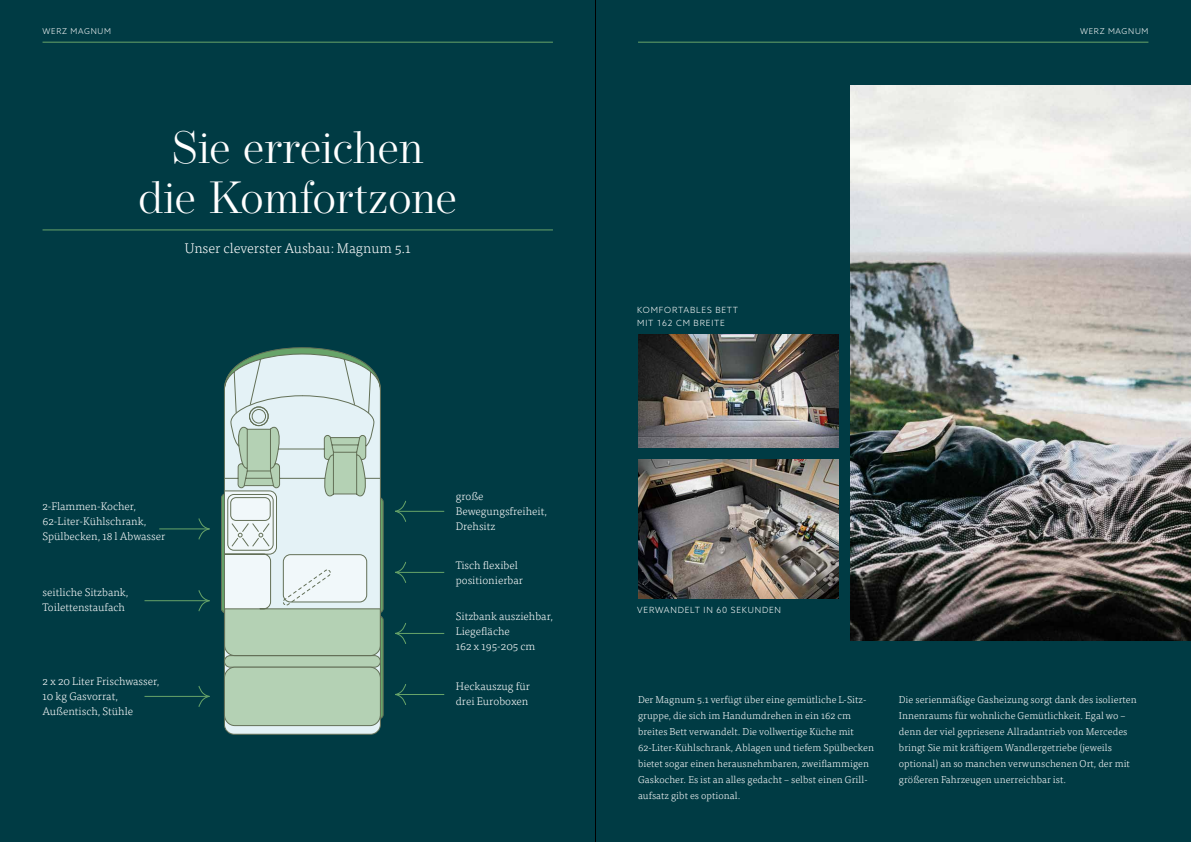
<style>
.page{position:relative;width:1191px;height:842px;background:#003b44}
.page>*{position:absolute;margin:0;border:0;box-sizing:border-box;transform-origin:0 0}
.t1{font:300 45px/50px "Operetta 12";color:#fff;text-align:center}
.t2{font:300 14px "Tisa Pro";color:#fff}
.t3{font:300 11px/15px "Tisa Pro";color:#fff}
.t4{font:300 10px/16px "Tisa Pro";letter-spacing:.005em;color:#fff}
.t5{font:300 8.5px/13px "Azo Sans";letter-spacing:.09em;color:#fff}
.t6{font:300 8px "Azo Sans";letter-spacing:.09em;color:#fff}
</style>
<div class="page">
<hr style="left:43px;top:42px;width:510px;height:1px;background:#68a469">
<hr style="left:638px;top:42px;width:510px;height:1px;background:#68a469">
<svg style="left:223px;top:347px;width:158px;height:388px"></svg>
<svg style="left:223px;top:395px;width:161px;height:325px;background:#cadbdc"></svg>
<hr style="left:395px;top:511px;width:49px;height:1px;background:#68a469">
<svg style="left:395px;top:500px;width:11px;height:22px"></svg>
<hr style="left:395px;top:572px;width:49px;height:1px;background:#68a469">
<svg style="left:395px;top:562px;width:11px;height:21px"></svg>
<hr style="left:144px;top:696px;width:65px;height:1px;background:#68a469">
<svg style="left:198px;top:686px;width:12px;height:21px"></svg>
<hr style="left:395px;top:694px;width:49px;height:1px;background:#68a469">
<svg style="left:396px;top:684px;width:10px;height:21px"></svg>
<hr style="left:159px;top:528px;width:50px;height:1px;background:#68a469">
<svg style="left:198px;top:518px;width:12px;height:22px"></svg>
<hr style="left:395px;top:633px;width:49px;height:1px;background:#68a469">
<svg style="left:395px;top:623px;width:11px;height:21px"></svg>
<hr style="left:144px;top:600px;width:65px;height:1px;background:#68a469">
<svg style="left:198px;top:590px;width:12px;height:22px"></svg>
<hr style="left:43px;top:230px;width:510px;height:1px;background:#68a469">
<img style="left:850px;top:85px;width:341px;height:556px">
<img style="left:638px;top:459px;width:200px;height:139px">
<img style="left:638px;top:334px;width:200px;height:114px">
<svg style="left:221px;top:427px;width:162px;height:291px;background:#c5d8cd"></svg>
<div style="left:227px;top:494px;width:47px;height:57px;border:1px solid #637057;border-radius:6px"></div>
<div style="left:224px;top:667px;width:156px;height:59px;background:#b4d1b4;border-radius:11px"></div>
<div style="left:224px;top:667px;width:157px;height:59px;border:1px solid #637057;border-radius:11px"></div>
<hr style="left:595px;top:0;width:1px;height:842px;background:#000">
<p class="t6" style="left:43px;top:26px;width:70px">WERZ MAGNUM</p>
<h1 class="t1" style="left:139px;top:123px;width:320px">Sie erreichen die Komfortzone</h1>
<h2 class="t2" style="left:185px;top:239px;width:227px">Unser cleverster Ausbau: Magnum 5.1</h2>
<p class="t3" style="left:43px;top:499px;width:124px">2-Flammen-Kocher,<br>62-Liter-Kühlschrank,<br>Spülbecken, 18 l Abwasser</p>
<p class="t3" style="left:43px;top:584px;width:87px">seitliche Sitzbank,<br>Toilettenstaufach</p>
<p class="t3" style="left:43px;top:673px;width:118px">2 x 20 Liter Frischwasser,<br>10 kg Gasvorrat,<br>Außentisch, Stühle</p>
<p class="t3" style="left:456px;top:488px;width:93px">große<br>Bewegungsfreiheit,<br>Drehsitz</p>
<p class="t3" style="left:456px;top:558px;width:69px">Tisch flexibel positionierbar</p>
<p class="t3" style="left:456px;top:608px;width:99px">Sitzbank ausziehbar,<br>Liegefläche<br>162 x 195-205 cm</p>
<p class="t3" style="left:456px;top:678px;width:76px">Heckauszug für drei Euroboxen</p>
<p class="t5" style="left:637px;top:303px;width:102px">KOMFORTABLES BETT<br>MIT 162 CM BREITE</p>
<p class="t5" style="left:637px;top:603px;width:145px">VERWANDELT IN 60 SEKUNDEN</p>
<p class="t6" style="left:1080px;top:26px;width:70px">WERZ MAGNUM</p>
<p class="t4" style="left:638px;top:691px;width:237px">Der Magnum 5.1 verfügt über eine gemütliche L-Sitz&shy;gruppe, die sich im Handumdrehen in ein 162 cm breites Bett verwandelt. Die vollwertige Küche mit 62-Liter-Kühlschrank, Ablagen und tiefem Spülbecken bietet sogar einen herausnehmbaren, zweiflammigen Gaskocher. Es ist an alles gedacht – selbst einen Grill&shy;aufsatz gibt es optional.</p>
<p class="t4" style="left:899px;top:691px;width:239px">Die serienmäßige Gasheizung sorgt dank des isolierten Innenraums für wohnliche Gemütlichkeit. Egal wo – denn der viel gepriesene Allradantrieb von Mercedes bringt Sie mit kräftigem Wandlergetriebe (jeweils optional) an so manchen verwunschenen Ort, der mit größeren Fahrzeugen unerreichbar ist.</p>
</div>
